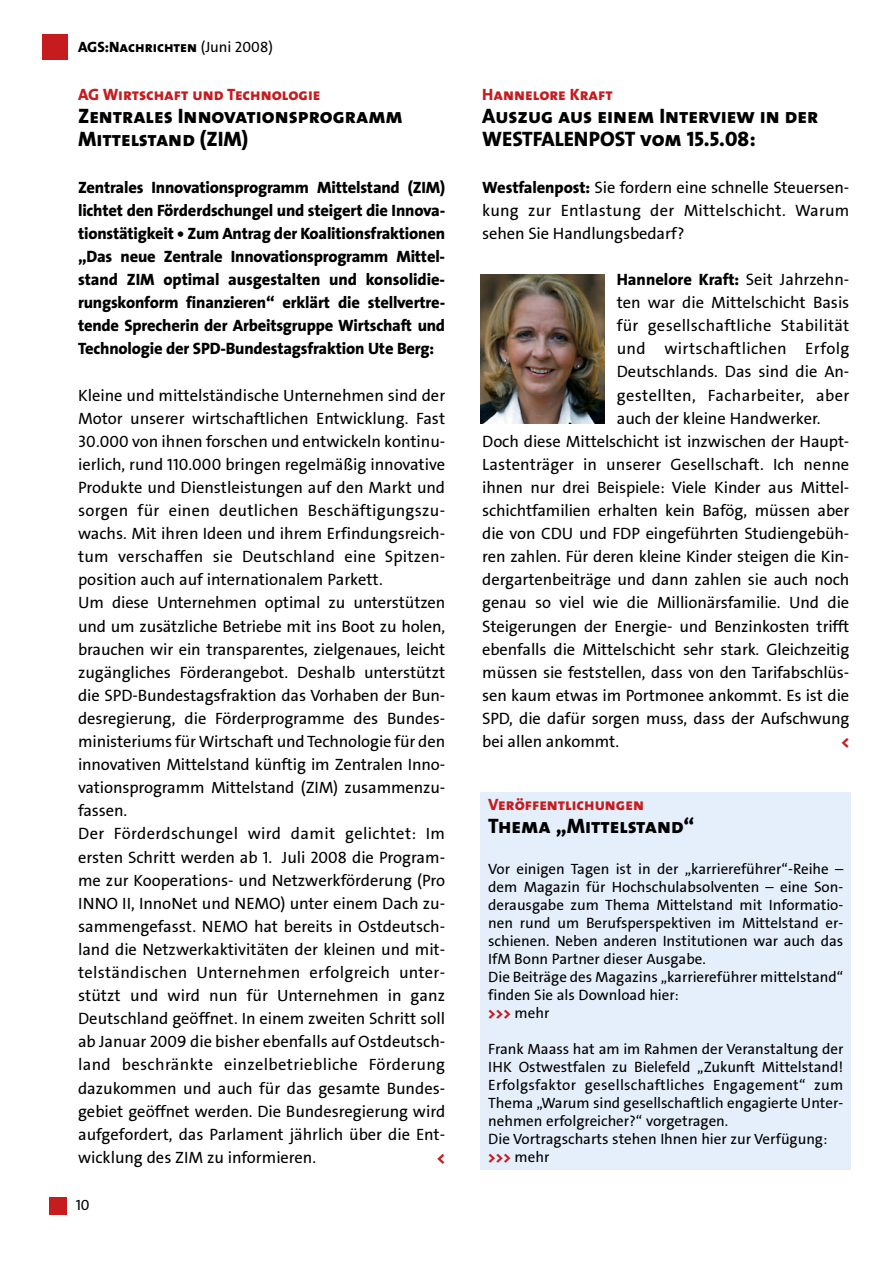
<style>
.page{position:relative;width:893px;height:1263px;background:#fff}
.page>*{position:absolute;margin:0;border:0;box-sizing:border-box;transform-origin:0 0}
.t1{font:21px/23.1px "The Sans Extra Bold Caps";color:#000}
.t2{font:16.5px/23.1px "TT2 A95 O00";color:#000}
.t3{font:800 16.5px/23.1px "The Sans";letter-spacing:-.01em;color:#000;text-align:justify}
.t4{font:16.5px "The Sans Extra Bold Caps";color:#c71c1f}
.t5{font:16.5px "TT2 A95 O00";letter-spacing:.025em;color:#000}
.t6{font:16.5px "TT2 A95 O00";letter-spacing:.02em;color:#000}
.t7{font:800 16.5px "The Sans";color:#c71c1f}
.t8{font:15px/18px "TT2 A95 O00";color:#000}
.t9{font:15px "The Sans Extra Bold Caps";color:#000}
.s1{font-family:"The Sans";font-weight:800}
.s2{font-family:"TT2 A95 O00"}
.s3{font-family:"TT2 A95 O00";font-weight:400}
.s4{font-family:"The Sans";font-weight:800;color:#c71c1f}
</style>
<div class="page">
<div style="left:43px;top:34px;width:25px;height:26px;background:#c71c1f"></div>
<div style="left:49px;top:1197px;width:17px;height:17px;background:#c71c1f"></div>
<img style="left:480px;top:274px;width:124px;height:150px">
<div style="left:480px;top:792px;width:370px;height:377px;background:#e5effc"></div>
<p class="t9" style="left:78px;top:38px;width:196px"><span class="s1">AGS:</span>Nachrichten <span class="s2">(Juni 2008)</span></p>
<p class="t4" style="left:78px;top:85px;width:244px">AG Wirtschaft und Technologie</p>
<p class="t1" style="left:78px;top:105px;width:326px">Zentrales Innovationsprogramm<br>Mittelstand (ZIM)</p>
<p class="t3" style="left:78px;top:177px;width:368px">Zentrales Innovationsprogramm Mittelstand (ZIM) lichtet den Förderdschungel und steigert die Innova&shy;tionstätigkeit • Zum Antrag der Koalitionsfraktionen „Das neue Zentrale Innovationsprogramm Mittel&shy;stand ZIM optimal ausgestalten und konsolidie&shy;rungskonform finanzieren“ erklärt die stellvertre&shy;tende Sprecherin der Arbeitsgruppe Wirtschaft und Technologie der SPD-Bundestagsfraktion Ute Berg:</p>
<p class="t2" style="left:78px;top:385px;width:368px">Kleine und mittelständische Unternehmen sind der Motor unserer wirtschaftlichen Entwicklung. Fast 30.000 von ihnen forschen und entwickeln kontinu&shy;ierlich, rund 110.000 bringen regelmäßig innovative Produkte und Dienstleistungen auf den Markt und sorgen für einen deutlichen Beschäftigungszu&shy;wachs. Mit ihren Ideen und ihrem Erfindungsreich&shy;tum verschaffen sie Deutschland eine Spitzen&shy;position auch auf internationalem Parkett.<br>Um diese Unternehmen optimal zu unterstützen und um zusätzliche Betriebe mit ins Boot zu holen, brauchen wir ein transparentes, zielgenaues, leicht zugängliches Förderangebot. Deshalb unterstützt die SPD-Bundestagsfraktion das Vorhaben der Bun&shy;desregierung, die Förderprogramme des Bundes&shy;ministeriums für Wirtschaft und Technologie für den innovativen Mittelstand künftig im Zentralen Inno&shy;vationsprogramm Mittelstand (ZIM) zusammenzu&shy;fassen.<br>Der Förderdschungel wird damit gelichtet: Im ersten Schritt werden ab 1. Juli 2008 die Program&shy;me zur Kooperations- und Netzwerkförderung (Pro INNO II, InnoNet und NEMO) unter einem Dach zu&shy;sammengefasst. NEMO hat bereits in Ostdeutsch&shy;land die Netzwerkaktivitäten der kleinen und mit&shy;telständischen Unternehmen erfolgreich unter&shy;stützt und wird nun für Unternehmen in ganz Deutschland geöffnet. In einem zweiten Schritt soll ab Januar 2009 die bisher ebenfalls auf Ostdeutsch&shy;land beschränkte einzelbetriebliche Förderung dazukommen und auch für das gesamte Bundes&shy;gebiet geöffnet werden. Die Bundesregierung wird aufgefordert, das Parlament jährlich über die Ent&shy;wicklung des ZIM zu informieren.</p>
<p class="t7" style="left:437px;top:1151px;width:10px">&lt;</p>
<p class="t8" style="left:76px;top:1197px;width:16px">10</p>
<p class="t4" style="left:482px;top:85px;width:132px">Hannelore Kraft</p>
<p class="t1" style="left:482px;top:105px;width:337px">Auszug aus einem Interview in der<br>WESTFALENPOST vom 15.5.08:</p>
<p class="t2" style="left:482px;top:177px;width:368px;text-align:justify"><span class="s1">Westfalenpost:</span> Sie fordern eine schnelle Steuersen&shy;kung zur Entlastung der Mittelschicht. Warum sehen Sie Handlungsbedarf?</p>
<p class="t3" style="left:616px;top:270px;width:234px">Hannelore Kraft: <span class="s3">Seit Jahrzehn-</span></p>
<p class="t2" style="left:616px;top:293px;width:234px">ten war die Mittelschicht Basis</p>
<p class="t6" style="left:616px;top:319px;width:234px">für gesellschaftliche Stabilität</p>
<p class="t5" style="left:616px;top:342px;width:234px">und wirtschaftlichen Erfolg</p>
<p class="t2" style="left:616px;top:362px;width:234px">Deutschlands. Das sind die An-</p>
<p class="t5" style="left:616px;top:388px;width:234px">gestellten, Facharbeiter, aber</p>
<p class="t2" style="left:616px;top:408px;width:205px">auch der kleine Handwerker.</p>
<p class="t2" style="left:482px;top:431px;width:368px">Doch diese Mittelschicht ist inzwischen der Haupt-</p>
<p class="t2" style="left:482px;top:454px;width:368px">Lastenträger in unserer Gesellschaft. Ich nenne</p>
<p class="t2" style="left:482px;top:477px;width:368px">ihnen nur drei Beispiele: Viele Kinder aus Mittel-</p>
<p class="t2" style="left:482px;top:500px;width:368px">schichtfamilien erhalten kein Bafög, müssen aber</p>
<p class="t2" style="left:482px;top:524px;width:368px">die von CDU und FDP eingeführten Studiengebüh-</p>
<p class="t2" style="left:482px;top:547px;width:368px">ren zahlen. Für deren kleine Kinder steigen die Kin-</p>
<p class="t2" style="left:482px;top:570px;width:368px">dergartenbeiträge und dann zahlen sie auch noch</p>
<p class="t2" style="left:482px;top:593px;width:368px">genau so viel wie die Millionärsfamilie. Und die</p>
<p class="t2" style="left:482px;top:616px;width:368px">Steigerungen der Energie- und Benzinkosten trifft</p>
<p class="t2" style="left:482px;top:639px;width:368px">ebenfalls die Mittelschicht sehr stark. Gleichzeitig</p>
<p class="t2" style="left:482px;top:662px;width:368px">müssen sie feststellen, dass von den Tarifabschlüs-</p>
<p class="t2" style="left:482px;top:685px;width:368px">sen kaum etwas im Portmonee ankommt. Es ist die</p>
<p class="t2" style="left:482px;top:708px;width:368px">SPD, die dafür sorgen muss, dass der Aufschwung</p>
<p class="t2" style="left:482px;top:731px;width:139px">bei allen ankommt.</p>
<p class="t7" style="left:841px;top:735px;width:10px">&lt;</p>
<p class="t4" style="left:488px;top:795px;width:157px">Veröffentlichungen</p>
<p class="t1" style="left:488px;top:815px;width:208px">Thema „Mittelstand“</p>
<p class="t8" style="left:488px;top:862px;width:356px">Vor einigen Tagen ist in der „karriereführer“-Reihe – dem Magazin für Hochschulabsolventen – eine Son&shy;derausgabe zum Thema Mittelstand mit Informatio&shy;nen rund um Berufsperspektiven im Mittelstand er&shy;schienen. Neben anderen Institutionen war auch das IfM Bonn Partner dieser Ausgabe.<br>Die Beiträge des Magazins „karriereführer mittelstand“ finden Sie als Download hier:<br><span class="s4">&gt;&gt;&gt;</span> mehr</p>
<p class="t8" style="left:488px;top:1042px;width:356px">Frank Maass hat am im Rahmen der Veranstaltung der IHK Ostwestfalen zu Bielefeld „Zukunft Mittelstand!<br>Erfolgsfaktor gesellschaftliches Engagement“ zum Thema „Warum sind gesellschaftlich engagierte Unter&shy;nehmen erfolgreicher?“ vorgetragen.<br>Die Vortragscharts stehen Ihnen hier zur Verfügung: <span class="s4">&gt;&gt;&gt;</span> mehr</p>
</div>
